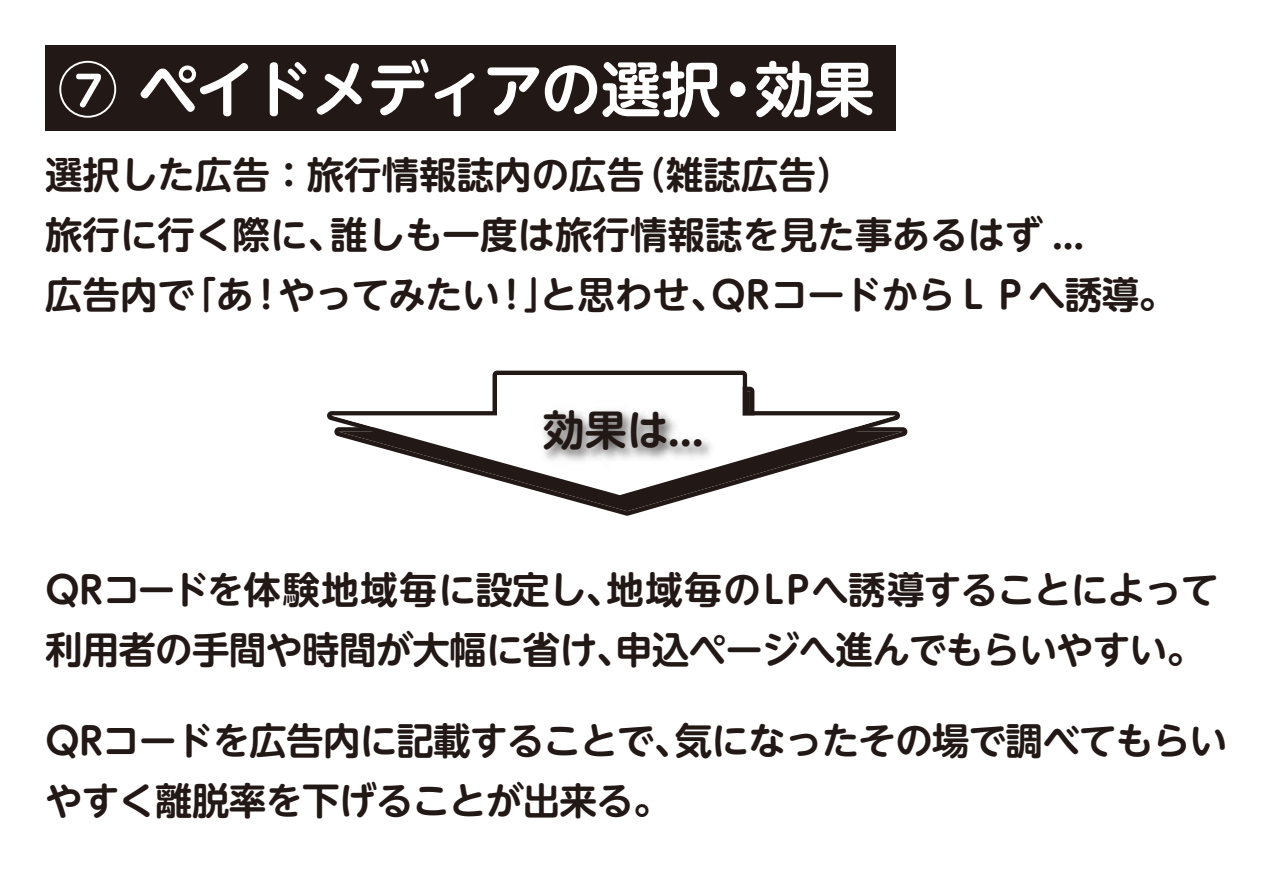
<style>
.page{position:relative;width:1263px;height:893px;background:#fff}
.page>*{position:absolute;margin:0;border:0;box-sizing:border-box;transform-origin:0 0}
.t1{font:700 60px "UD Shin M Go Pr 6 De";letter-spacing:-.04em;color:#fff}
.t2{font:700 42px "UD Shin M Go Pr 6 De";color:#221815}
.t3{font:700 37.5px/60px "UD Shin M Go Pr 6 De";letter-spacing:-.02em;color:#221815}
.t4{font:700 37.5px/60px "UD Shin M Go Pr 6 De";color:#221815}
</style>
<div class="page">
<div style="left:45px;top:45px;width:850px;height:85px;background:#221815"></div>
<svg style="left:570px;top:427px;width:333px;height:84px"></svg>
<svg style="left:327px;top:371px;width:573px;height:129px"></svg>
<svg style="left:331px;top:375px;width:564px;height:120px"></svg>
<img style="left:534px;top:401px;width:187px;height:77px">
<h1 class="t1" style="left:58px;top:38px;width:818px">⑦ ペイドメディアの選択・効果</h1>
<p class="t4" style="left:45px;top:142px;width:1132px">選択した広告：旅行情報誌内の広告（雑誌広告）<br>旅行に行く際に、誰しも一度は旅行情報誌を見た事あるはず ...<br>広告内で「あ！やってみたい！」と思わせ、QRコードからＬＰへ誘導。</p>
<p class="t2" style="left:543px;top:395px;width:163px">効果は...</p>
<p class="t3" style="left:45px;top:557px;width:1175px">QRコードを体験地域毎に設定し、地域毎のＬＰへ誘導することによって利用者の手間や時間が大幅に省け、申込ページへ進んでもらいやすい。</p>
<p class="t3" style="left:45px;top:709px;width:1183px">QRコードを広告内に記載することで、気になったその場で調べてもらいやすく離脱率を下げることが出来る。</p>
</div>
